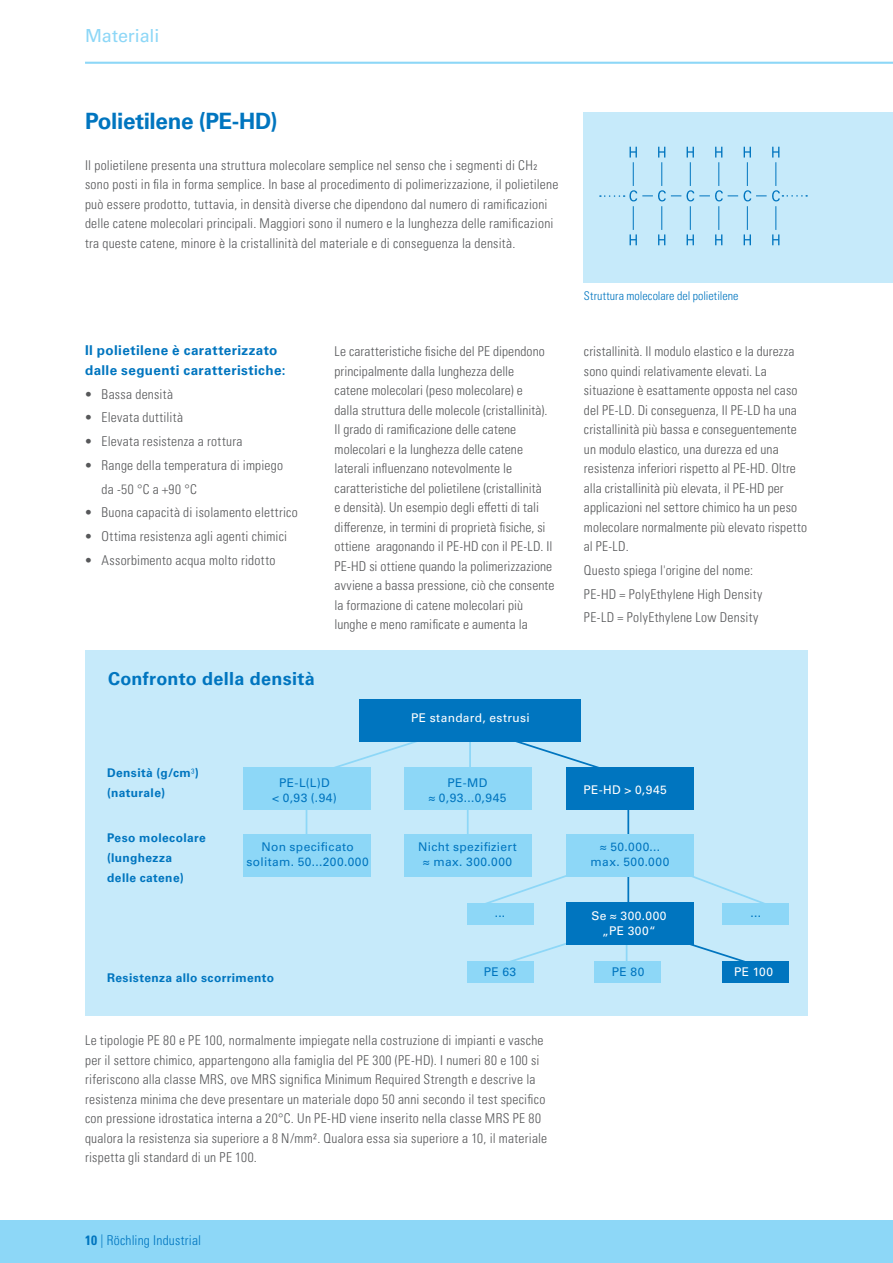
<style>
.page{position:relative;width:893px;height:1263px;background:#fff}
.page>*{position:absolute;margin:0;border:0;box-sizing:border-box;transform-origin:0 0}
.t1{font:700 22.5px "Univers LTCYR 65";letter-spacing:-.015em;color:#0075bf}
.t2{font:700 18px "Univers LTCYR 65";letter-spacing:.015em;color:#0075bf}
.t3{font:18px "Univers LTCYR 55 Roman";letter-spacing:-.005em;color:#8dd7f7}
.t4{font:13.5px/19.5px "Univers LTCYR 47 Light Cond";letter-spacing:.015em;color:#57585a}
.t5{font:700 13.5px/19.5px "Univers LTCYR 65";letter-spacing:.03em;color:#0075bf}
.t6{font:13.5px "Univers LTCYR 47 Light Cond";letter-spacing:.02em;color:#0075bf}
.t7{font:12px/15px "Univers LTCYR 55 Roman";letter-spacing:.035em;color:#0075bf;text-align:center}
.t8{font:700 12px/20.1px "Univers LTCYR 65";letter-spacing:.03em;color:#0075bf}
.t9{font:12px/15px "Univers LTCYR 55 Roman";letter-spacing:.035em;color:#fff;text-align:center}
.t10{font:12px "Univers LTCYR 47 Light Cond";letter-spacing:.005em;color:#0075bf}
.s1{font-family:"Univers LTCYR 47 Light Cond";font-weight:400}
.s2{font-family:"Univers LTCYR 67 Bold Cond"}
</style>
<div class="page">
<div style="left:0;top:1220px;width:893px;height:43px;background:#8dd7f7"></div>
<hr style="left:85px;top:62px;width:808px;height:2px;background:#8dd7f7">
<div style="left:85px;top:650px;width:723px;height:365px;background:#c6eafa"></div>
<div style="left:584px;top:113px;width:309px;height:170px;background:#c6eafa"></div>
<svg style="left:600px;top:147px;width:207px;height:98px"></svg>
<svg style="left:302px;top:741px;width:180px;height:184px"></svg>
<svg style="left:482px;top:729px;width:289px;height:232px"></svg>
<svg style="left:471px;top:858px;width:296px;height:52px"></svg>
<div style="left:467px;top:903px;width:67px;height:21px;background:#8dd7f7"></div>
<div style="left:722px;top:903px;width:67px;height:21px;background:#8dd7f7"></div>
<div style="left:467px;top:961px;width:67px;height:21px;background:#8dd7f7"></div>
<div style="left:594px;top:961px;width:67px;height:21px;background:#8dd7f7"></div>
<div style="left:722px;top:961px;width:67px;height:21px;background:#0075bf"></div>
<div style="left:243px;top:768px;width:128px;height:42px;background:#8dd7f7"></div>
<div style="left:243px;top:834px;width:128px;height:43px;background:#8dd7f7"></div>
<div style="left:404px;top:768px;width:128px;height:42px;background:#8dd7f7"></div>
<div style="left:359px;top:699px;width:221px;height:42px;background:#0075bf"></div>
<div style="left:566px;top:768px;width:127px;height:42px;background:#0075bf"></div>
<div style="left:404px;top:834px;width:128px;height:43px;background:#8dd7f7"></div>
<div style="left:566px;top:834px;width:127px;height:43px;background:#8dd7f7"></div>
<div style="left:566px;top:902px;width:127px;height:43px;background:#0075bf"></div>
<h2 class="t3" style="left:85px;top:23px;width:76px">Materiali</h2>
<h1 class="t1" style="left:85px;top:105px;width:194px">Polietilene (PE-HD)</h1>
<p class="t4" style="left:85px;top:154px;width:475px">Il polietilene presenta una struttura molecolare semplice nel senso che i segmenti di CH₂ sono posti in fila in forma semplice. In base al procedimento di polimerizzazione, il polietilene può essere prodotto, tuttavia, in densità diverse che dipendono dal numero di ramificazioni delle catene molecolari principali. Maggiori sono il numero e la lunghezza delle ramificazioni tra queste catene, minore è la cristallinità del materiale e di conseguenza la densità.</p>
<p class="t10" style="left:584px;top:288px;width:156px">Struttura molecolare del polietilene</p>
<p class="t5" style="left:85px;top:340px;width:202px">Il polietilene è caratterizzato dalle seguenti caratteristiche:</p>
<p class="t4" style="left:85px;top:383px;width:89px">• Bassa densità</p>
<p class="t4" style="left:85px;top:407px;width:99px">• Elevata duttilità</p>
<p class="t4" style="left:85px;top:431px;width:159px">• Elevata resistenza a rottura</p>
<p class="t4" style="left:102px;top:452px;width:183px;line-height:23.7px;text-indent:-16px">• Range della temperatura di impiego da -50 °C a +90 °C</p>
<p class="t4" style="left:85px;top:502px;width:214px">• Buona capacità di isolamento elettrico</p>
<p class="t4" style="left:85px;top:526px;width:204px">• Ottima resistenza agli agenti chimici</p>
<p class="t4" style="left:85px;top:549px;width:192px">• Assorbimento acqua molto ridotto</p>
<h2 class="t2" style="left:108px;top:666px;width:208px">Confronto della densità</h2>
<p class="t4" style="left:334px;top:341px;width:222px">Le caratteristiche fisiche del PE dipendono principalmente dalla lunghezza delle<br>catene molecolari (peso molecolare) e<br>dalla struttura delle molecole (cristallinità).<br>Il grado di ramificazione delle catene molecolari e la lunghezza delle catene laterali influenzano notevolmente le caratteristiche del polietilene (cristallinità<br>e densità). Un esempio degli effetti di tali differenze, in termini di proprietà fisiche, si ottiene aragonando il PE-HD con il PE-LD. Il PE-HD si ottiene quando la polimerizzazione avviene a bassa pressione, ciò che consente la formazione di catene molecolari più lunghe e meno ramificate e aumenta la</p>
<p class="t4" style="left:584px;top:341px;width:224px">cristallinità. Il modulo elastico e la durezza sono quindi relativamente elevati. La situazione è esattamente opposta nel caso del PE-LD. Di conseguenza, Il PE-LD ha una cristallinità più bassa e conseguentemente un modulo elastico, una durezza ed una resistenza inferiori rispetto al PE-HD. Oltre alla cristallinità più elevata, il PE-HD per applicazioni nel settore chimico ha un peso molecolare normalmente più elevato rispetto al PE-LD.</p>
<p class="t4" style="left:584px;top:558px;width:180px;line-height:23.7px">Questo spiega l'origine del nome:<br>PE-HD = PolyEthylene High Density<br>PE-LD = PolyEthylene Low Density</p>
<p class="t9" style="left:411px;top:710px;width:120px">PE standard, estrusi</p>
<p class="t8" style="left:107px;top:762px;width:93px">Densità (g/cm<span class="s1">³</span>) (naturale)</p>
<p class="t8" style="left:107px;top:827px;width:100px">Peso molecolare (lunghezza<br>delle catene)</p>
<p class="t7" style="left:272px;top:775px;width:66px">PE-L(L)D<br>&lt; 0,93 (.94)</p>
<p class="t7" style="left:246px;top:838px;width:124px">Non specificato solitam. 50...200.000</p>
<p class="t7" style="left:418px;top:838px;width:100px">Nicht spezifiziert ≈ max. 300.000</p>
<p class="t7" style="left:591px;top:838px;width:80px">≈ 50.000... max. 500.000</p>
<p class="t7" style="left:428px;top:775px;width:80px">PE-MD<br>≈ 0,93...0,945</p>
<p class="t9" style="left:583px;top:781px;width:85px">PE-HD &gt; 0,945</p>
<p class="t9" style="left:591px;top:908px;width:77px">Se ≈ 300.000 „PE 300“</p>
<p class="t7" style="left:495px;top:904px;width:12px">...</p>
<p class="t7" style="left:751px;top:904px;width:12px">...</p>
<p class="t8" style="left:107px;top:967px;width:169px">Resistenza allo scorrimento</p>
<p class="t7" style="left:484px;top:964px;width:34px">PE 63</p>
<p class="t4" style="left:85px;top:1030px;width:464px">Le tipologie PE 80 e PE 100, normalmente impiegate nella costruzione di impianti e vasche per il settore chimico, appartengono alla famiglia del PE 300 (PE-HD). I numeri 80 e 100 si riferiscono alla classe MRS, ove MRS significa Minimum Required Strength e descrive la resistenza minima che deve presentare un materiale dopo 50 anni secondo il test specifico con pressione idrostatica interna a 20°C. Un PE-HD viene inserito nella classe MRS PE 80 qualora la resistenza sia superiore a 8 N/mm². Qualora essa sia superiore a 10, il materiale rispetta gli standard di un PE 100.</p>
<p class="t6" style="left:85px;top:1231px;width:118px"><span class="s2">10</span> | Röchling Industrial</p>
<p class="t7" style="left:612px;top:964px;width:34px">PE 80</p>
<p class="t9" style="left:734px;top:964px;width:41px">PE 100</p>
</div>
